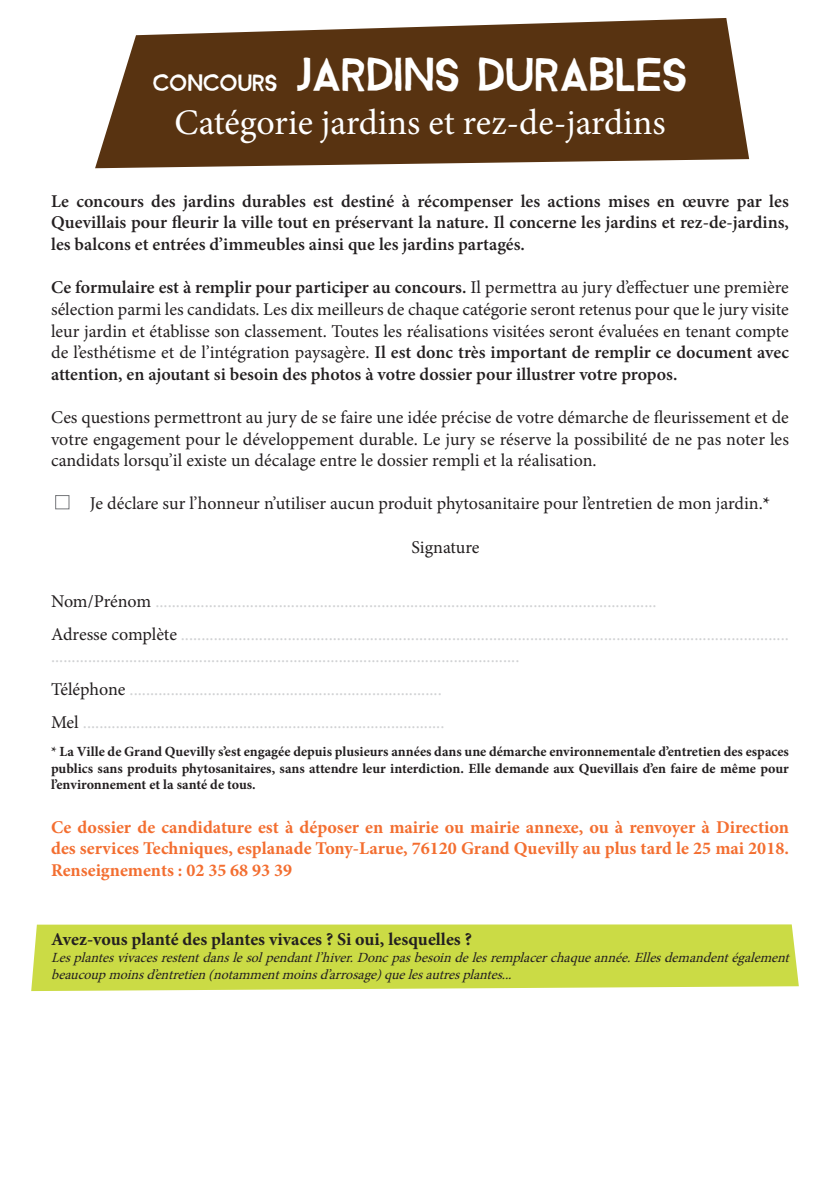
<style>
.page{position:relative;width:840px;height:1191px;background:#fff}
.page>*{position:absolute;margin:0;border:0;box-sizing:border-box;transform-origin:0 0}
.t1{font:48px "Bizon";color:#fff}
.t2{font:36px "Minion Pro";color:#fff}
.t3{font:18px/21.6px "Minion Pro";color:#231f20;text-align:justify}
.t4{font:18px/33px "Minion Pro";letter-spacing:-.005em;color:#d1d2d4}
.t5{font:600 18px/21.6px "Minion Pro";color:#231f20;text-align:justify}
.t6{font:700 18px/21.6px "Minion Pro";color:#f36e30;text-align:justify}
.t7{font:700 18px "Minion Pro";color:#231f20}
.t8{font:700 14px/16.8px "Minion Pro";color:#231f20;text-align:justify}
.t9{font:italic 14px/16.8px "Minion Pro";color:#231f20}
.s1{font-size:24px}
.s2{font-weight:600}
.s3{font-weight:700}
.s4{color:#231f20}
</style>
<div class="page">
<div style="left:31px;top:924px;width:767px;height:67px;background:#cbdb45"></div>
<div style="left:55px;top:495px;width:14px;height:14px;border:1px solid #76787b"></div>
<svg style="left:95px;top:18px;width:653px;height:150px;background:#6d4d30"></svg>
<h1 class="t1" style="left:153px;top:56px;width:535px"><span class="s1">CONCOURS</span> JARDINS DURABLES</h1>
<h2 class="t2" style="left:174px;top:98px;width:492px">Catégorie jardins et rez-de-jardins</h2>
<p class="t5" style="left:51px;top:190px;width:739px">Le concours des jardins durables est destiné à récompenser les actions mises en œuvre par les Quevillais pour fleurir la ville tout en préservant la nature. Il concerne les jardins et rez-de-jardins, les balcons et entrées d’immeubles ainsi que les jardins partagés.</p>
<p class="t3" style="left:51px;top:277px;width:739px"><span class="s2">Ce formulaire est à remplir pour participer au concours.</span> Il permettra au jury d’effectuer une première sélection parmi les candidats. Les dix meilleurs de chaque catégorie seront retenus pour que le jury visite leur jardin et établisse son classement. Toutes les réalisations visitées seront évaluées en tenant compte de l’esthétisme et de l’intégration paysagère. <span class="s2">Il est donc très important de remplir ce document avec attention, en ajoutant si besoin des photos à votre dossier pour illustrer votre propos.</span></p>
<p class="t3" style="left:51px;top:406px;width:739px">Ces questions permettront au jury de se faire une idée précise de votre démarche de fleurissement et de votre engagement pour le développement durable. Le jury se réserve la possibilité de ne pas noter les candidats lorsqu’il existe un décalage entre le dossier rempli et la réalisation.</p>
<p class="t3" style="left:90px;top:493px;width:681px">Je déclare sur l’honneur n’utiliser aucun produit phytosanitaire pour l’entretien de mon jardin.<span class="s3">*</span></p>
<p class="t3" style="left:411px;top:536px;width:70px">Signature</p>
<p class="t4" style="left:51px;top:585px;width:739px"><span class="s4">Nom/Prénom</span> ..........................................................................................................................<br><span class="s4">Adresse complète</span> ....................................................................................................................................................</p>
<p class="t4" style="left:51px;top:639px;width:469px">..................................................................................................................<br><span class="s4">Téléphone</span> ............................................................................<br><span class="s4">Mel</span> ........................................................................................</p>
<p class="t8" style="left:51px;top:742px;width:739px">* La Ville de Grand Quevilly s’est engagée depuis plusieurs années dans une démarche environnementale d’entretien des espaces publics sans produits phytosanitaires, sans attendre leur interdiction. Elle demande aux Quevillais d’en faire de même pour l’environnement et la santé de tous.</p>
<p class="t6" style="left:51px;top:816px;width:739px">Ce dossier de candidature est à déposer en mairie ou mairie annexe, ou à renvoyer à Direction des services Techniques, esplanade Tony-Larue, 76120 Grand Quevilly au plus tard le 25 mai 2018.<br>Renseignements : 02 35 68 93 39</p>
<p class="t7" style="left:51px;top:926px;width:422px">Avez-vous planté des plantes vivaces ? Si oui, lesquelles ?</p>
<p class="t9" style="left:51px;top:949px;width:743px">Lesplantesvivacesrestentdanslesolpendantl’hiver.Doncpasbesoindelesremplacerchaqueannée.Ellesdemandentégalement beaucoupmoinsd’entretien(notammentmoinsd’arrosage)quelesautresplantes...</p>
</div>
